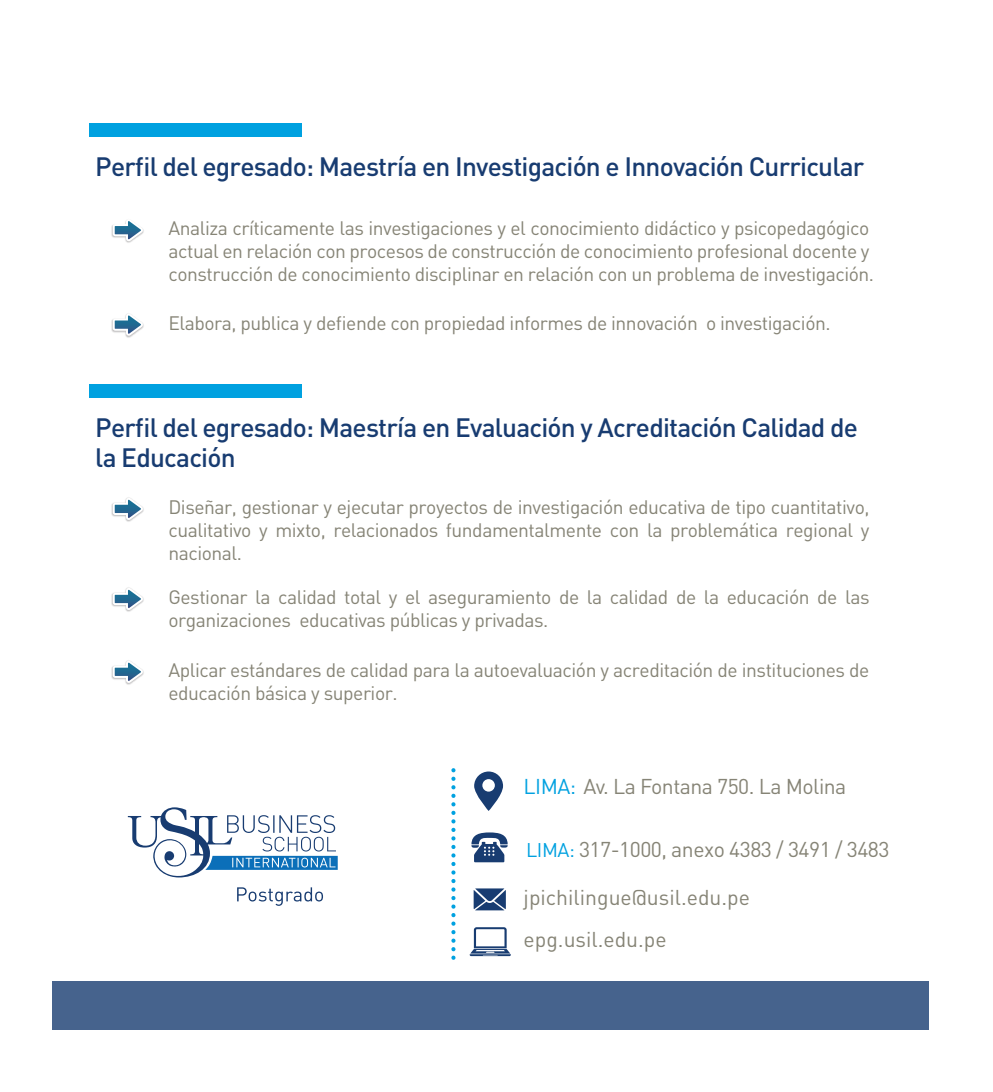
<style>
.page{position:relative;width:993px;height:1092px;background:#fff}
.page>*{position:absolute;margin:0;border:0;box-sizing:border-box;transform-origin:0 0}
.t1{font:500 26.25px/29.8px "DIN Pro";letter-spacing:-.03em;color:#183c71}
.t2{font:21.18px "DIN Pro";letter-spacing:-.025em;color:#868476}
.t3{font:21.18px "DIN Pro";color:#868476}
.t4{font:19.25px/23.1px "DIN Pro";letter-spacing:-.025em;color:#868476}
.s1{color:#00a1e0}
.s2{font-size:19.6px;color:#00a1e0}
</style>
<div class="page">
<div style="left:89px;top:123px;width:213px;height:13px;background:#00a1e0"></div>
<div style="left:52px;top:981px;width:876px;height:48px;background:#46638d"></div>
<svg style="left:473px;top:888px;width:32px;height:22px"></svg>
<svg style="left:469px;top:927px;width:41px;height:29px"></svg>
<svg style="left:471px;top:832px;width:36px;height:30px"></svg>
<svg style="left:451px;top:768px;width:4px;height:189px"></svg>
<svg style="left:474px;top:771px;width:29px;height:39px"></svg>
<img style="left:111px;top:225px;width:33px;height:18px">
<svg style="left:113px;top:220px;width:30px;height:21px"></svg>
<div style="left:89px;top:384px;width:213px;height:13px;background:#00a1e0"></div>
<img style="left:111px;top:503px;width:33px;height:19px">
<svg style="left:113px;top:497px;width:30px;height:23px"></svg>
<img style="left:111px;top:593px;width:33px;height:19px">
<svg style="left:113px;top:587px;width:30px;height:23px"></svg>
<img style="left:111px;top:666px;width:33px;height:19px">
<svg style="left:113px;top:660px;width:30px;height:22px"></svg>
<img style="left:111px;top:319px;width:33px;height:19px">
<svg style="left:113px;top:313px;width:30px;height:23px"></svg>
<svg style="left:128px;top:807px;width:209px;height:70px"></svg>
<svg style="left:237px;top:887px;width:86px;height:18px"></svg>
<h1 class="t1" style="left:95px;top:150px;width:770px">Perfil del egresado: Maestría en Investigación e Innovación Curricular</h1>
<p class="t4" style="left:168px;top:216px;width:707px">Analiza críticamente las investigaciones y el conocimiento didáctico y psicopedagógico actual en relación con procesos de construcción de conocimiento profesional docente y construcción de conocimiento disciplinar en relación con un problema de investigación.</p>
<p class="t4" style="left:168px;top:310px;width:663px">Elabora, publica y defiende con propiedad informes de innovación o investigación.</p>
<h1 class="t1" style="left:95px;top:411px;width:764px">Perfil del egresado: Maestría en Evaluación y Acreditación Calidad de la Educación</h1>
<p class="t4" style="left:168px;top:494px;width:702px;text-align:justify">Diseñar, gestionar y ejecutar proyectos de investigación educativa de tipo cuantitativo, cualitativo y mixto, relacionados fundamentalmente con la problemática regional y nacional.</p>
<p class="t4" style="left:168px;top:584px;width:702px">Gestionar la calidad total y el aseguramiento de la calidad de la educación de las organizaciones educativas públicas y privadas.</p>
<p class="t4" style="left:168px;top:657px;width:702px">Aplicar estándares de calidad para la autoevaluación y acreditación de instituciones de educación básica y superior.</p>
<p class="t2" style="left:523px;top:772px;width:324px"><span class="s1">LIMA:</span> Av. La Fontana 750. La Molina</p>
<p class="t2" style="left:526px;top:834px;width:365px"><span class="s2">LIMA:</span> 317-1000, anexo 4383 / 3491 / 3483</p>
<p class="t3" style="left:523px;top:883px;width:228px">jpichilingue@usil.edu.pe</p>
<p class="t3" style="left:523px;top:924px;width:144px">epg.usil.edu.pe</p>
</div>
